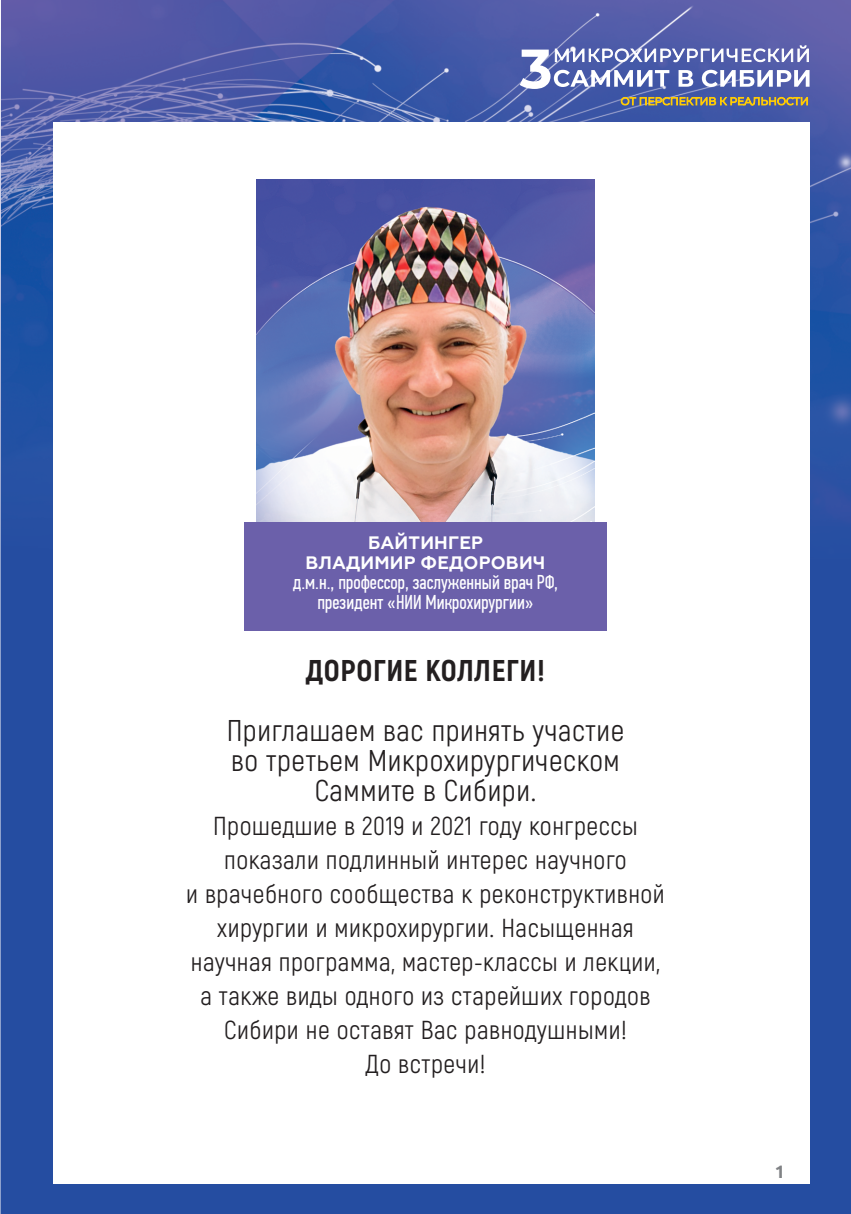
<style>
.page{position:relative;width:851px;height:1214px;background:#fff}
.page>*{position:absolute;margin:0;border:0;box-sizing:border-box;transform-origin:0 0}
.t1{font:30px/30px "Akrobat";letter-spacing:.02em;color:#231f20;text-align:center}
.t2{font:800 30px "Akrobat";letter-spacing:.02em;color:#231f20}
.t3{font:26px/34px "Akrobat";letter-spacing:.02em;color:#231f20;text-align:center}
.t4{font:20px/20px "PF Din Text Comp Pro";color:#fff;text-align:center}
.t5{font:700 18px/20px "Geometria";letter-spacing:.01em;color:#fff;text-align:center}
.t6{font:700 18px "Ubuntu";color:#808285}
</style>
<div class="page">
<img style="left:0;top:0;width:850px;height:1213px">
<div style="left:53px;top:123px;width:756px;height:1060px;background:#fff"></div>
<svg style="left:620px;top:97px;width:187px;height:26px;background:#66708e"></svg>
<svg style="left:519px;top:45px;width:290px;height:44px"></svg>
<img style="left:256px;top:179px;width:338px;height:343px">
<div style="left:244px;top:522px;width:362px;height:108px;background:#6b60aa"></div>
<p class="t5" style="left:305px;top:533px;width:241px">Байтингер<br>Владимир Федорович</p>
<p class="t4" style="left:293px;top:572px;width:267px">д.м.н., профессор, заслуженный врач РФ, президент «НИИ Микрохирургии»</p>
<p class="t2" style="left:306px;top:651px;width:241px">Дорогие коллеги!</p>
<p class="t1" style="left:227px;top:715px;width:399px">Приглашаем вас принять участие во третьем Микрохирургическом<br>Саммите в Сибири.</p>
<p class="t3" style="left:186px;top:808px;width:480px">Прошедшие в 2019 и 2021 году конгрессы показали подлинный интерес научного<br>и врачебного сообщества к реконструктивной хирургии и микрохирургии. Насыщенная научная программа, мастер-классы и лекции, а также виды одного из старейших городов Сибири не оставят Вас равнодушными!<br>До встречи!</p>
<p class="t6" style="left:774px;top:1160px;width:12px">1</p>
</div>
